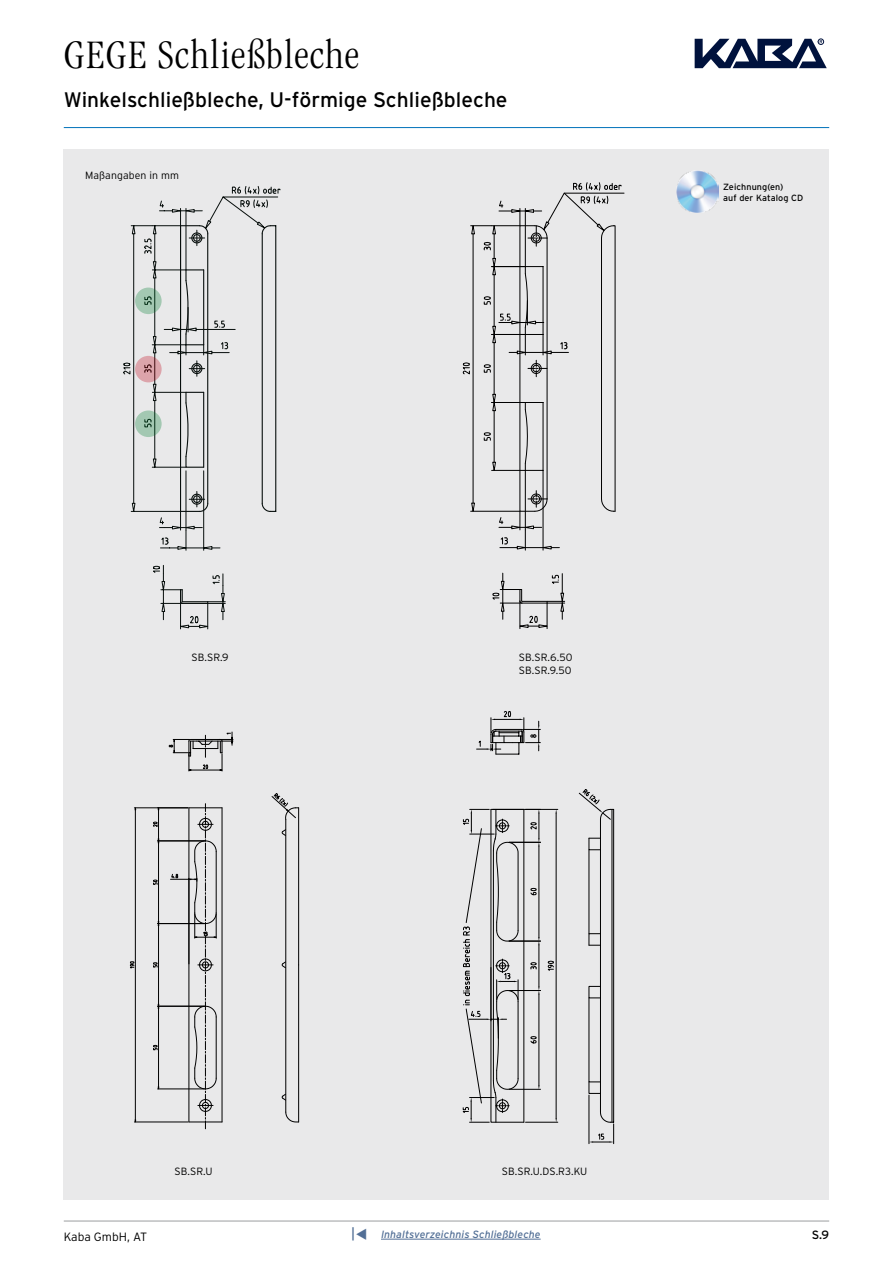
<style>
.page{position:relative;width:893px;height:1263px;background:#fff}
.page>*{position:absolute;margin:0;border:0;box-sizing:border-box;transform-origin:0 0}
.t1{font:300 condensed 42px "ITC Garamond Std";letter-spacing:.03em;color:#000}
.t2{font:21px "Interstate";color:#000}
.t3{font:300 12px "Interstate";color:#000}
.t4{font:12px "Interstate";color:#000}
.t5{font:300 10.5px/12.6px "Interstate";letter-spacing:.01em;color:#000}
.t6{font:italic 10.5px "Interstate";letter-spacing:.01em;color:#526f96}
.t7{font:9px/10.8px "Interstate";letter-spacing:.01em;color:#000}
.s1{font-style:normal;font-size:13.5px}
</style>
<div class="page">
<hr style="left:64px;top:127px;width:765px;height:1px;background:#0072ba">
<hr style="left:64px;top:1221px;width:765px;height:1px;background:#9c9e9f">
<svg style="left:695px;top:39px;width:132px;height:29px"></svg>
<div style="left:64px;top:149px;width:765px;height:1050px;background:#e9e9ea"></div>
<img style="left:676px;top:171px;width:42px;height:41px">
<hr style="left:381px;top:1239px;width:160px;height:1px;background:#526f96">
<svg style="left:123px;top:186px;width:157px;height:443px"></svg>
<svg style="left:135px;top:356px;width:27px;height:26px"></svg>
<svg style="left:135px;top:288px;width:27px;height:26px"></svg>
<svg style="left:135px;top:410px;width:27px;height:27px"></svg>
<svg style="left:463px;top:182px;width:161px;height:368px"></svg>
<svg style="left:492px;top:573px;width:73px;height:56px"></svg>
<hr style="left:158px;top:841px;width:46px;height:1px;background:#000">
<hr style="left:158px;top:843px;width:1px;height:78px;background:#000">
<svg style="left:153px;top:808px;width:6px;height:35px"></svg>
<svg style="left:153px;top:880px;width:5px;height:4px"></svg>
<hr style="left:158px;top:923px;width:46px;height:1px;background:#000">
<hr style="left:158px;top:926px;width:1px;height:78px;background:#000">
<svg style="left:153px;top:962px;width:5px;height:5px"></svg>
<hr style="left:158px;top:1006px;width:46px;height:1px;background:#000">
<hr style="left:158px;top:1089px;width:46px;height:1px;background:#000">
<hr style="left:158px;top:1008px;width:1px;height:79px;background:#000">
<svg style="left:153px;top:1045px;width:5px;height:5px"></svg>
<hr style="left:134px;top:1122px;width:54px;height:1px;background:#000">
<hr style="left:134px;top:807px;width:54px;height:1px;background:#000">
<hr style="left:135px;top:810px;width:1px;height:310px;background:#000">
<svg style="left:130px;top:961px;width:5px;height:7px"></svg>
<svg style="left:169px;top:732px;width:130px;height:397px"></svg>
<hr style="left:525px;top:809px;width:33px;height:1px;background:#000">
<hr style="left:556px;top:813px;width:1px;height:305px;background:#000">
<hr style="left:493px;top:809px;width:47px;height:1px;background:#000">
<svg style="left:531px;top:810px;width:9px;height:18px"></svg>
<hr style="left:600px;top:819px;width:1px;height:293px;background:#000">
<hr style="left:613px;top:809px;width:1px;height:313px;background:#000">
<svg style="left:579px;top:789px;width:35px;height:31px"></svg>
<hr style="left:612px;top:809px;width:1px;height:313px;background:#000">
<svg style="left:524px;top:828px;width:90px;height:316px"></svg>
<svg style="left:589px;top:1134px;width:25px;height:9px"></svg>
<svg style="left:463px;top:809px;width:61px;height:314px"></svg>
<svg style="left:477px;top:711px;width:63px;height:44px"></svg>
<h1 class="t1" style="left:64px;top:31px;width:297px">GEGE Schließbleche</h1>
<h2 class="t2" style="left:64px;top:88px;width:445px">Winkelschließbleche, U-förmige Schließbleche</h2>
<p class="t5" style="left:85px;top:168px;width:95px">Maßangaben in mm</p>
<p class="t5" style="left:191px;top:651px;width:39px">SB.SR.9</p>
<p class="t5" style="left:174px;top:1164px;width:40px">SB.SR.U</p>
<p class="t7" style="left:723px;top:181px;width:82px">Zeichnung(en)<br>auf der Katalog CD</p>
<p class="t5" style="left:519px;top:651px;width:55px">SB.SR.6.50<br>SB.SR.9.50</p>
<p class="t5" style="left:502px;top:1164px;width:87px">SB.SR.U.DS.R3.KU</p>
<p class="t6" style="left:351px;top:1228px;width:191px"><span class="s1">|</span>▼ Inhaltsverzeichnis Schließbleche</p>
<p class="t3" style="left:64px;top:1230px;width:85px">Kaba GmbH, AT</p>
<p class="t4" style="left:812px;top:1228px;width:19px">S.9</p>
</div>
